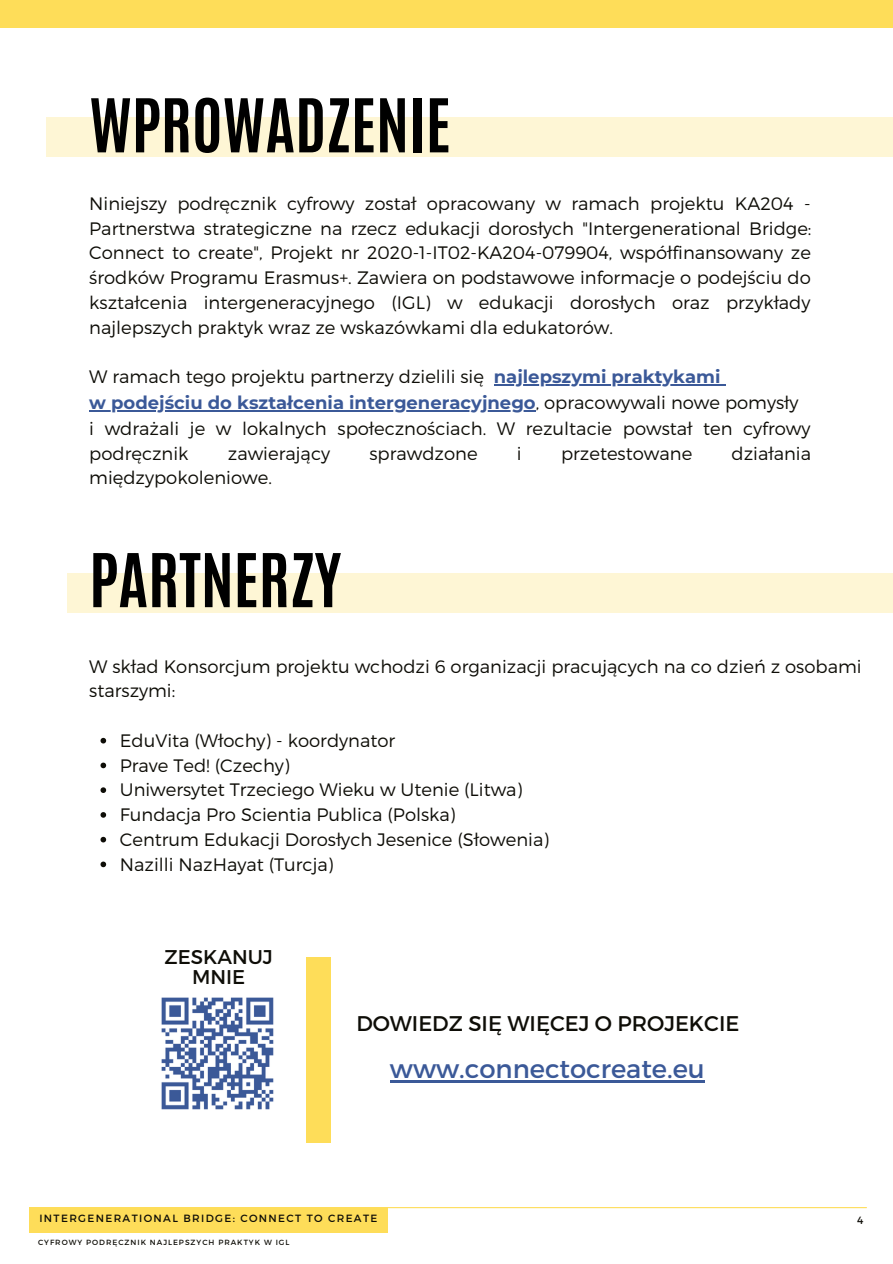
<style>
.page{position:relative;width:893px;height:1264px;background:#fff}
.page>*{position:absolute;margin:0;border:0;box-sizing:border-box;transform-origin:0 0}
.t1{font:700 63px "Antonio";color:#000}
.t2{font:25.8px "Montserrat";color:#3b5998}
.t3{font:21.15px "Montserrat";color:#0e0d07}
.t4{font:19.8px/20.2px "Montserrat";color:#0e0d07;text-align:center}
.t5{font:300 18px/24.8px "Montserrat";color:#0e0d07}
.t6{font:10.5px "Montserrat";letter-spacing:.13em;color:#0e0d07}
.t7{font:7.5px "Montserrat";letter-spacing:.13em;color:#0e0d07}
.s1{font-weight:700;color:#3b5998}
</style>
<div class="page">
<div style="left:0;top:0;width:892px;height:27px;background:#fedd59"></div>
<div style="left:47px;top:118px;width:845px;height:39px;background:#fef6d5"></div>
<div style="left:29px;top:1206px;width:359px;height:26px;background:#fedd59"></div>
<hr style="left:379px;top:1206px;width:487px;height:2px;background:#fedd59">
<div style="left:67px;top:573px;width:825px;height:39px;background:#fef6d5"></div>
<div style="left:306px;top:957px;width:24px;height:185px;background:#fedd59"></div>
<img style="left:161px;top:997px;width:113px;height:113px">
<hr style="left:494px;top:384px;width:226px;height:1px;background:#3b5998">
<hr style="left:89px;top:410px;width:446px;height:1px;background:#3b5998">
<svg style="left:100px;top:738px;width:6px;height:5px"></svg>
<svg style="left:100px;top:762px;width:6px;height:6px"></svg>
<svg style="left:100px;top:787px;width:6px;height:6px"></svg>
<svg style="left:100px;top:812px;width:6px;height:5px"></svg>
<svg style="left:100px;top:836px;width:6px;height:6px"></svg>
<svg style="left:100px;top:861px;width:6px;height:6px"></svg>
<hr style="left:390px;top:1080px;width:314px;height:2px;background:#3b5998">
<h1 class="t1" style="left:89px;top:80px;width:363px">WPROWADZENIE</h1>
<p class="t5" style="left:89px;top:190px;width:723px;text-align:justify">Niniejszy podręcznik cyfrowy został opracowany w ramach projektu KA204 - Partnerstwa strategiczne na rzecz edukacji dorosłych "Intergenerational Bridge:<br>Connect to create", Projekt nr 2020-1-IT02-KA204-079904, współfinansowany ze środków Programu Erasmus+. Zawiera on podstawowe informacje o podejściu do kształcenia intergeneracyjnego (IGL) w edukacji dorosłych oraz przykłady najlepszych praktyk wraz ze wskazówkami dla edukatorów.</p>
<p class="t5" style="left:89px;top:363px;width:722px;line-height:25.5px">W ramach tego projektu partnerzy dzielili się <span class="s1">najlepszymi praktykami<br>w podejściu do kształcenia intergeneracyjnego</span>, opracowywali nowe pomysły<br>i wdrażali je w lokalnych społecznościach. W rezultacie powstał ten cyfrowy podręcznik</p>
<p class="t5" style="left:228px;top:440px;width:104px">zawierający</p>
<p class="t5" style="left:369px;top:440px;width:110px">sprawdzone</p>
<p class="t5" style="left:517px;top:440px;width:6px">i</p>
<p class="t5" style="left:561px;top:440px;width:133px">przetestowane</p>
<p class="t5" style="left:731px;top:440px;width:81px">działania</p>
<p class="t5" style="left:89px;top:464px;width:184px">międzypokoleniowe.</p>
<h1 class="t1" style="left:89px;top:535px;width:253px">PARTNERZY</h1>
<p class="t5" style="left:89px;top:653px;width:773px">W skład Konsorcjum projektu wchodzi 6 organizacji pracujących na co dzień z osobami starszymi:</p>
<p class="t5" style="left:120px;top:727px;width:430px">EduVita (Włochy) - koordynator<br>Prave Ted! (Czechy)<br>Uniwersytet Trzeciego Wieku w Utenie (Litwa)<br>Fundacja Pro Scientia Publica (Polska)<br>Centrum Edukacji Dorosłych Jesenice (Słowenia)<br>Nazilli NazHayat (Turcja)</p>
<p class="t4" style="left:164px;top:945px;width:110px">ZESKANUJ<br>MNIE</p>
<p class="t3" style="left:356px;top:1009px;width:384px">DOWIEDZ SIĘ WIĘCEJ O PROJEKCIE</p>
<h2 class="t2" style="left:390px;top:1051px;width:316px">www.connectocreate.eu</h2>
<p class="t6" style="left:39px;top:1211px;width:339px">INTERGENERATIONAL BRIDGE: CONNECT TO CREATE</p>
<p class="t7" style="left:38px;top:1237px;width:253px">CYFROWY PODRĘCZNIK NAJLEPSZYCH PRAKTYK W IGL</p>
<p class="t6" style="left:857px;top:1212px;width:8px">4</p>
</div>
